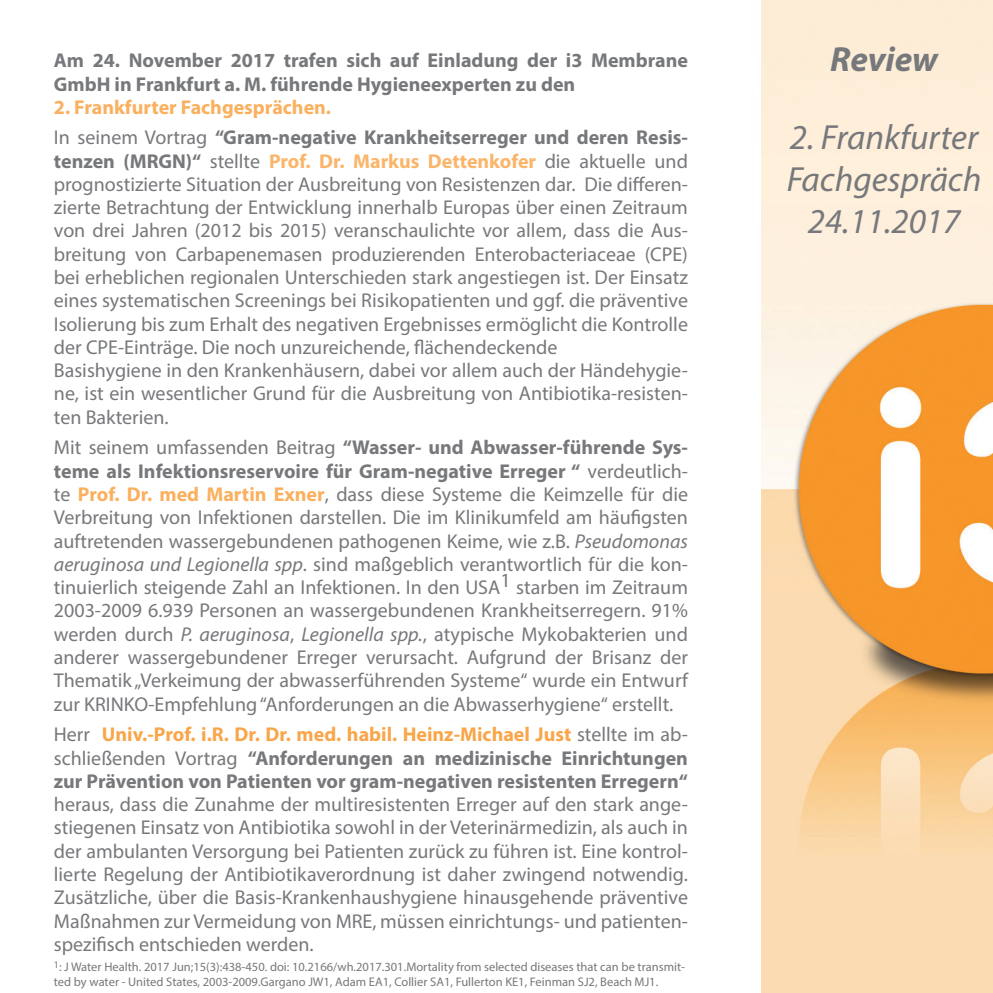
<style>
.page{position:relative;width:993px;height:993px;background:#fff}
.page>*{position:absolute;margin:0;border:0;box-sizing:border-box;transform-origin:0 0}
.t1{font:italic 35px/42px "Myriad Pro";color:#76787b;text-align:center}
.t2{font:italic 700 35px "Myriad Pro";letter-spacing:-.005em;color:#76787b}
.t3{font:20px/23.2px "Myriad Pro";color:#76787b;text-align:justify}
.t4{font:700 20px/23.2px "Myriad Pro";color:#76787b}
.t5{font:12.5px/15px "Myriad Pro";color:#76787b}
.s1{color:#fab05f}
.s2{font-weight:400}
.s3{font-weight:700}
.s4{font-weight:700;color:#fbb56a}
.s5{font-weight:700;color:#fab05f}
.s6{font-style:italic}
.s7{color:#f9a64a}
</style>
<div class="page">
<img style="left:761px;top:0;width:231px;height:992px">
<p class="t4" style="left:54px;top:49px;width:635px">Am 24. November 2017 trafen sich auf Einladung der i3 Membrane<br>GmbH in Frankfurt a. M. führende Hygieneexperten zu den</p>
<p class="t4" style="left:54px;top:91px;width:635px;line-height:30.8px"><span class="s1">2. Frankfurter Fachgesprächen.<br></span><span class="s2">In seinem Vortrag</span> “Gram-negative Krankheitserreger und deren Resis-</p>
<p class="t3" style="left:54px;top:149px;width:635px;text-align:left"><span class="s3">tenzen (MRGN)“</span> stellte <span class="s4">Prof. Dr. Markus Dettenkofer</span> die aktuelle und prognostizierte Situation der Ausbreitung von Resistenzen dar. Die differen&shy;zierte Betrachtung der Entwicklung innerhalb Europas über einen Zeitraum von drei Jahren (2012 bis 2015) veranschaulichte vor allem, dass die Aus&shy;breitung von Carbapenemasen produzierenden Enterobacteriaceae (CPE) bei erheblichen regionalen Unterschieden stark angestiegen ist. Der Einsatz eines systematischen Screenings bei Risikopatienten und ggf. die präventive Isolierung bis zum Erhalt des negativen Ergebnisses ermöglicht die Kontrolle der CPE-Einträge. Die noch unzureichende, flächendeckende<br>Basishygiene in den Krankenhäusern, dabei vor allem auch der Händehygie&shy;ne, ist ein wesentlicher Grund für die Ausbreitung von Antibiotika-resisten&shy;ten Bakterien.</p>
<p class="t3" style="left:54px;top:435px;width:635px">Mit seinem umfassenden Beitrag <span class="s3">“Wasser- und Abwasser-führende Sys&shy;teme als Infektionsreservoire für Gram-negative Erreger “</span> verdeutlich&shy;te <span class="s5">Prof. Dr. med Martin Exner</span>, dass diese Systeme die Keimzelle für die Verbreitung von Infektionen darstellen. Die im Klinikumfeld am häufigsten auftretenden wassergebundenen pathogenen Keime, wie z.B. <span class="s6">Pseudomonas aeruginosa und Legionella spp</span>. sind maßgeblich verantwortlich für die kon&shy;tinuierlich steigende Zahl an Infektionen. In den USA1 starben im Zeitraum 2003-2009 6.939 Personen an wassergebundenen Krankheitserregern. 91% werden durch <span class="s6">P. aeruginosa</span>, <span class="s6">Legionella spp.</span>, atypische Mykobakterien und anderer wassergebundener Erreger verursacht. Aufgrund der Brisanz der Thematik „Verkeimung der abwasserführenden Systeme“ wurde ein Entwurf zur KRINKO-Empfehlung “Anforderungen an die Abwasserhygiene“ erstellt.</p>
<p class="t4" style="left:54px;top:722px;width:635px;text-align:justify"><span class="s2">Herr</span> <span class="s7">Univ.-Prof. i.R. Dr. Dr. med. habil. Heinz-Michael Just</span> <span class="s2">stellte im ab&shy;schließenden Vortrag</span> “Anforderungen an medizinische Einrichtungen zur Prävention von Patienten vor gram-negativen resistenten Erregern“</p>
<p class="t3" style="left:54px;top:792px;width:635px">heraus, dass die Zunahme der multiresistenten Erreger auf den stark ange&shy;stiegenen Einsatz von Antibiotika sowohl in der Veterinärmedizin, als auch in der ambulanten Versorgung bei Patienten zurück zu führen ist. Eine kontrol&shy;lierte Regelung der Antibiotikaverordnung ist daher zwingend notwendig.<br>Zusätzliche, über die Basis-Krankenhaushygiene hinausgehende präventive Maßnahmen zur Vermeidung von MRE, müssen einrichtungs- und patienten&shy;spezifisch entschieden werden.</p>
<p class="t5" style="left:54px;top:958px;width:632px"><sup>1</sup>: J Water Health. 2017 Jun;15(3):438-450. doi: 10.2166/wh.2017.301.Mortality from selected diseases that can be transmit&shy;ted by water - United States, 2003-2009.Gargano JW1, Adam EA1, Collier SA1, Fullerton KE1, Feinman SJ2, Beach MJ1.</p>
<h1 class="t2" style="left:830px;top:36px;width:109px">Review</h1>
<h1 class="t1" style="left:786px;top:115px;width:196px">2. Frankfurter<br>Fachgespräch<br>24.11.2017</h1>
</div>
